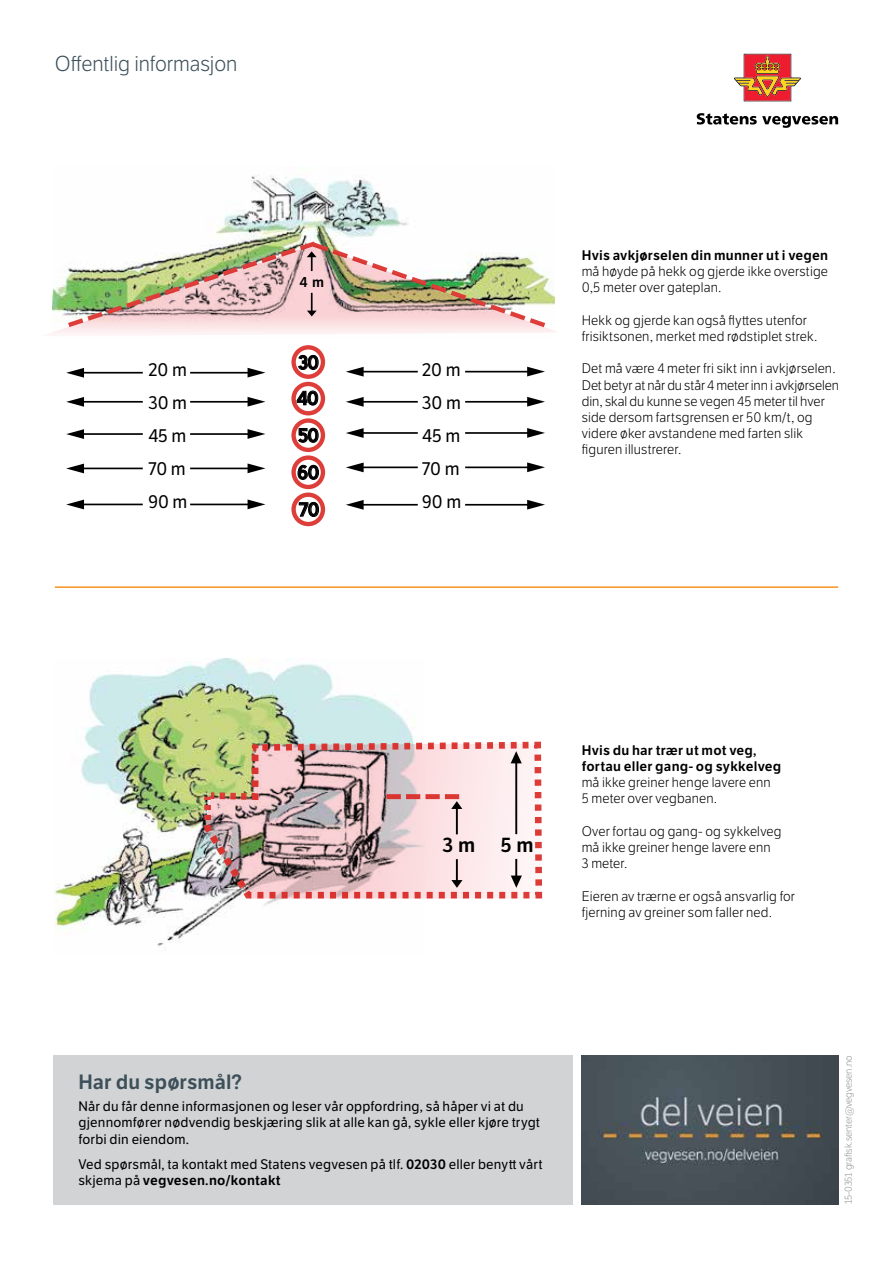
<style>
.page{position:relative;width:893px;height:1263px;background:#fff}
.page>*{position:absolute;margin:0;border:0;box-sizing:border-box;transform-origin:0 0}
.Topptekst{font:22.5px "Trafikk Alfabetet";letter-spacing:-.09em;color:#000}
.Topptekst-2{font:300 21px "LFT Etica";letter-spacing:-.005em;color:#3d505a}
.Overskrift_-_2{font:600 20.1px "LFT Etica";letter-spacing:.005em;color:#3d505a}
.t1{font:600 20.1px "LFT Etica";color:#000}
.t2{font:18px "LFT Etica";letter-spacing:-.005em;color:#000}
.t3{font:600 14.1px "LFT Etica";color:#000}
.Overskrift_-_2-2{font:300 13.5px/16.2px "LFT Etica";letter-spacing:.015em;color:#000}
.Brødtekst_-_1{font:13.5px/16.2px "LFT Etica";letter-spacing:.015em;color:#000}
.Overskrift_-_2-3{font:600 13.5px/16.2px "LFT Etica";letter-spacing:.015em;color:#000}
.t4{font:300 9.75px "LFT Etica";letter-spacing:-.01em;color:#939598}
.s1{font-weight:600}
.s2{font-weight:300}
</style>
<div class="page">
<hr style="left:81px;top:504px;width:170px;height:1px;background:#000">
<svg style="left:248px;top:499px;width:17px;height:10px"></svg>
<svg style="left:66px;top:500px;width:18px;height:9px"></svg>
<img style="left:582px;top:1055px;width:257px;height:149px">
<div style="left:53px;top:1055px;width:519px;height:149px;background:#d1d3d4"></div>
<hr style="left:360px;top:466px;width:170px;height:2px;background:#000">
<svg style="left:527px;top:462px;width:18px;height:10px"></svg>
<svg style="left:346px;top:462px;width:18px;height:10px"></svg>
<hr style="left:360px;top:504px;width:170px;height:2px;background:#000">
<svg style="left:527px;top:500px;width:18px;height:10px"></svg>
<svg style="left:346px;top:500px;width:18px;height:10px"></svg>
<hr style="left:81px;top:468px;width:170px;height:1px;background:#000">
<svg style="left:248px;top:463px;width:17px;height:10px"></svg>
<svg style="left:66px;top:464px;width:18px;height:9px"></svg>
<img style="left:216px;top:175px;width:191px;height:63px">
<svg style="left:209px;top:238px;width:135px;height:7px"></svg>
<div style="left:291px;top:345px;width:34px;height:34px;border:4px solid #dd3e3a;border-radius:50%"></div>
<div style="left:291px;top:382px;width:34px;height:33px;border:4px solid #dd3e3a;border-radius:50%"></div>
<div style="left:291px;top:418px;width:34px;height:34px;border:4px solid #dd3e3a;border-radius:50%"></div>
<div style="left:291px;top:455px;width:34px;height:34px;border:4px solid #dd3e3a;border-radius:50%"></div>
<div style="left:291px;top:492px;width:34px;height:34px;border:4px solid #dd3e3a;border-radius:50%"></div>
<hr style="left:81px;top:372px;width:170px;height:1px;background:#000">
<svg style="left:248px;top:368px;width:17px;height:9px"></svg>
<svg style="left:66px;top:368px;width:18px;height:10px"></svg>
<hr style="left:81px;top:401px;width:170px;height:2px;background:#000">
<svg style="left:248px;top:397px;width:17px;height:10px"></svg>
<svg style="left:66px;top:397px;width:18px;height:10px"></svg>
<hr style="left:81px;top:433px;width:170px;height:2px;background:#000">
<svg style="left:248px;top:429px;width:17px;height:10px"></svg>
<svg style="left:66px;top:429px;width:18px;height:10px"></svg>
<hr style="left:360px;top:371px;width:170px;height:1px;background:#000">
<svg style="left:527px;top:367px;width:18px;height:9px"></svg>
<svg style="left:346px;top:367px;width:18px;height:10px"></svg>
<hr style="left:360px;top:401px;width:170px;height:2px;background:#000">
<svg style="left:527px;top:397px;width:18px;height:10px"></svg>
<svg style="left:346px;top:397px;width:18px;height:10px"></svg>
<hr style="left:360px;top:432px;width:170px;height:2px;background:#000">
<svg style="left:527px;top:428px;width:18px;height:10px"></svg>
<svg style="left:346px;top:428px;width:18px;height:10px"></svg>
<div style="left:143px;top:362px;width:47px;height:148px;background:#fff"></div>
<div style="left:418px;top:359px;width:47px;height:167px;background:#fff"></div>
<img style="left:54px;top:658px;width:362px;height:293px">
<svg style="left:201px;top:738px;width:342px;height:164px"></svg>
<svg style="left:202px;top:738px;width:341px;height:160px"></svg>
<svg style="left:298px;top:355px;width:21px;height:15px"></svg>
<svg style="left:297px;top:390px;width:21px;height:16px"></svg>
<svg style="left:298px;top:428px;width:21px;height:15px"></svg>
<svg style="left:297px;top:465px;width:22px;height:15px"></svg>
<svg style="left:299px;top:502px;width:20px;height:15px"></svg>
<svg style="left:734px;top:54px;width:67px;height:47px"></svg>
<svg style="left:697px;top:113px;width:141px;height:15px"></svg>
<img style="left:50px;top:245px;width:506px;height:89px">
<hr style="left:55px;top:586px;width:783px;height:2px;background:#f7941e">
<img style="left:204px;top:743px;width:338px;height:155px">
<h6 class="Topptekst-2" style="left:55px;top:52px;width:184px">Offentlig informasjon</h6>
<p class="t2" style="left:148px;top:359px;width:40px">20 m</p>
<p class="t2" style="left:148px;top:392px;width:40px">30 m</p>
<p class="t2" style="left:148px;top:425px;width:40px">45 m</p>
<p class="t2" style="left:148px;top:458px;width:39px">70 m</p>
<p class="t2" style="left:148px;top:491px;width:41px">90 m</p>
<p class="t3" style="left:300px;top:274px;width:26px">4 m</p>
<h6 class="Topptekst" style="left:297px;top:348px;width:24px">30</h6>
<h6 class="Topptekst" style="left:296px;top:384px;width:25px">40</h6>
<h6 class="Topptekst" style="left:297px;top:421px;width:24px">50</h6>
<h6 class="Topptekst" style="left:296px;top:458px;width:25px">60</h6>
<h6 class="Topptekst" style="left:298px;top:495px;width:23px">70</h6>
<p class="t2" style="left:422px;top:359px;width:40px">20 m</p>
<p class="t2" style="left:422px;top:392px;width:40px">30 m</p>
<p class="t2" style="left:422px;top:425px;width:40px">45 m</p>
<p class="t2" style="left:422px;top:458px;width:39px">70 m</p>
<p class="t2" style="left:422px;top:491px;width:41px">90 m</p>
<h2 class="Overskrift_-_2-2" style="left:582px;top:248px;width:248px;text-align:justify"><span class="s1">Hvis avkjørselen din munner ut i vegen </span>må høyde på hekk og gjerde ikke overstige 0,5 meter over gateplan.</h2>
<h2 class="Overskrift_-_2-2" style="left:582px;top:312px;width:237px">Hekk og gjerde kan også flyttes utenfor frisiktsonen, merket med rødstiplet strek.</h2>
<h2 class="Overskrift_-_2-2" style="left:582px;top:361px;width:259px">Det må være 4 meter fri sikt inn i avkjørselen.<br>Det betyr at når du står 4 meter inn i avkjørselen din, skal du kunne se vegen 45 meter til hver side dersom fartsgrensen er 50 km/t, og videre øker avstandene med farten slik figuren illustrerer.</h2>
<p class="t1" style="left:443px;top:833px;width:34px">3 m</p>
<p class="t1" style="left:501px;top:833px;width:34px">5 m</p>
<h2 class="Overskrift_-_2-3" style="left:582px;top:742px;width:201px">Hvis du har trær ut mot veg, fortau eller gang- og sykkelveg <span class="s2">må ikke greiner henge lavere enn<br>5 meter over vegbanen.</span></h2>
<h2 class="Overskrift_-_2-2" style="left:582px;top:823px;width:201px">Over fortau og gang- og sykkelveg må ikke greiner henge lavere enn<br>3 meter.</h2>
<h2 class="Overskrift_-_2-2" style="left:582px;top:888px;width:215px">Eieren av trærne er også ansvarlig for fjerning av greiner som faller ned.</h2>
<h2 class="Overskrift_-_2" style="left:78px;top:1070px;width:165px">Har du spørsmål?</h2>
<p class="Brødtekst_-_1" style="left:78px;top:1099px;width:463px">Når du får denne informasjonen og leser vår oppfordring, så håper vi at du gjennomfører nødvendig beskjæring slik at alle kan gå, sykle eller kjøre trygt forbi din eiendom.</p>
<p class="Brødtekst_-_1" style="left:78px;top:1156px;width:466px">Ved spørsmål, ta kontakt med Statens vegvesen på tlf. <span class="s1">02030</span> eller benytt vårt skjema på <span class="s1">vegvesen.no/kontakt</span></p>
<p class="t4" style="left:843px;top:1204px;width:150px;rotate:-90deg">15-0351 grafisk.senter@vegvesen.no</p>
</div>
